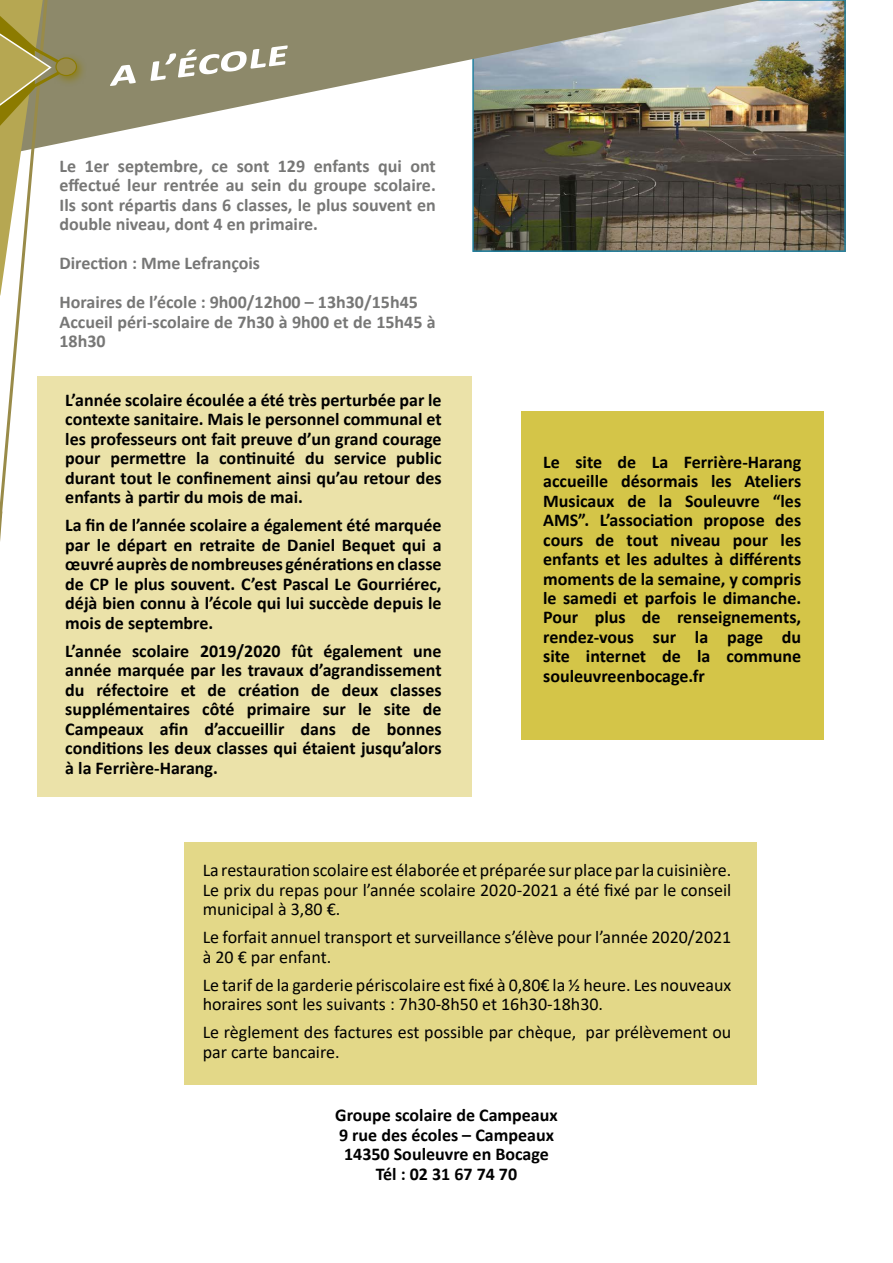
<style>
.page{position:relative;width:893px;height:1263px;background:#fff}
.page>*{position:absolute;margin:0;border:0;box-sizing:border-box;transform-origin:0 0}
.t1{font:italic 700 36px "Calibri";color:#fff;scale:1.38 1}
.t2{font:700 18px/19.5px "Calibri";color:#000;text-align:justify}
.t3{font:18px/19.5px "Calibri";color:#000}
.t4{font:700 18px/19.5px "Calibri";color:#777776}
</style>
<div class="page">
<img style="left:475px;top:3px;width:368px;height:246px">
<div style="left:472px;top:0;width:374px;height:252px;border:2px solid #2381a0"></div>
<svg style="left:70px;top:0;width:692px;height:155px;fill:#8d896a"></svg>
<div style="left:521px;top:411px;width:302px;height:329px;background:#d4c548"></div>
<svg style="left:0;top:0;width:70px;height:541px"></svg>
<div style="left:51px;top:53px;width:37px;height:34px;background:#8c7b00;opacity:.75"></div>
<div style="left:56px;top:58px;width:20px;height:18px;background:#998b49;border-radius:50%"></div>
<div style="left:55px;top:57px;width:22px;height:19px;border:1px solid #8c7b00;border-radius:50%"></div>
<div style="left:37px;top:376px;width:435px;height:421px;background:#ebe2a9"></div>
<div style="left:185px;top:842px;width:572px;height:242px;background:#e3d888"></div>
<h1 class="t1" style="left:107px;top:49px;width:131px;rotate:-7deg">a l’école</h1>
<p class="t4" style="left:60px;top:156px;width:378px;text-align:justify">Le 1er septembre, ce sont 129 enfants qui ont effectué leur rentrée au sein du groupe scolaire.<br>Ils sont répartis dans 6 classes, le plus souvent en double niveau, dont 4 en primaire.</p>
<p class="t4" style="left:60px;top:244px;width:360px;line-height:39px">Direction : Mme Lefrançois<br>Horaires de l’école : 9h00/12h00 – 13h30/15h45</p>
<p class="t4" style="left:60px;top:312px;width:378px">Accueil péri-scolaire de 7h30 à 9h00 et de 15h45 à<br>18h30</p>
<p class="t2" style="left:65px;top:390px;width:378px">L’année scolaire écoulée a été très perturbée par le contexte sanitaire. Mais le personnel communal et les professeurs ont fait preuve d’un grand courage pour permettre la continuité du service public durant tout le confinement ainsi qu’au retour des enfants à partir du mois de mai.</p>
<p class="t2" style="left:65px;top:515px;width:378px">La fin de l’année scolaire a également été marquée par le départ en retraite de Daniel Bequet qui a œuvré auprès de nombreuses générations en classe de CP le plus souvent. C’est Pascal Le Gourriérec, déjà bien connu à l’école qui lui succède depuis le mois de septembre.</p>
<p class="t2" style="left:65px;top:641px;width:378px">L’année scolaire 2019/2020 fût également une année marquée par les travaux d’agrandissement du réfectoire et de création de deux classes supplémentaires côté primaire sur le site de Campeaux afin d’accueillir dans de bonnes conditions les deux classes qui étaient jusqu’alors à la Ferrière-Harang.</p>
<p class="t2" style="left:543px;top:452px;width:259px">Le site de La Ferrière-Harang accueille désormais les Ateliers Musicaux de la Souleuvre “les AMS”. L’association propose des cours de tout niveau pour les enfants et les adultes à différents moments de la semaine, y compris le samedi et parfois le dimanche.<br>Pour plus de renseignements, rendez-vous sur la page du site internet de la commune souleuvreenbocage.fr</p>
<p class="t3" style="left:203px;top:860px;width:530px;text-align:justify">La restauration scolaire est élaborée et préparée sur place par la cuisinière.<br>Le prix du repas pour l’année scolaire 2020-2021 a été fixé par le conseil municipal à 3,80 €.</p>
<p class="t3" style="left:203px;top:927px;width:530px">Le forfait annuel transport et surveillance s’élève pour l’année 2020/2021 à 20 € par enfant.</p>
<p class="t3" style="left:203px;top:974px;width:530px">Le tarif de la garderie périscolaire est fixé à 0,80€ la ½ heure. Les nouveaux horaires sont les suivants : 7h30-8h50 et 16h30-18h30.</p>
<p class="t3" style="left:203px;top:1022px;width:530px">Le règlement des factures est possible par chèque, par prélèvement ou par carte bancaire.</p>
<p class="t2" style="left:335px;top:1105px;width:224px;text-align:center">Groupe scolaire de Campeaux<br>9 rue des écoles – Campeaux<br>14350 Souleuvre en Bocage<br>Tél : 02 31 67 74 70</p>
</div>
